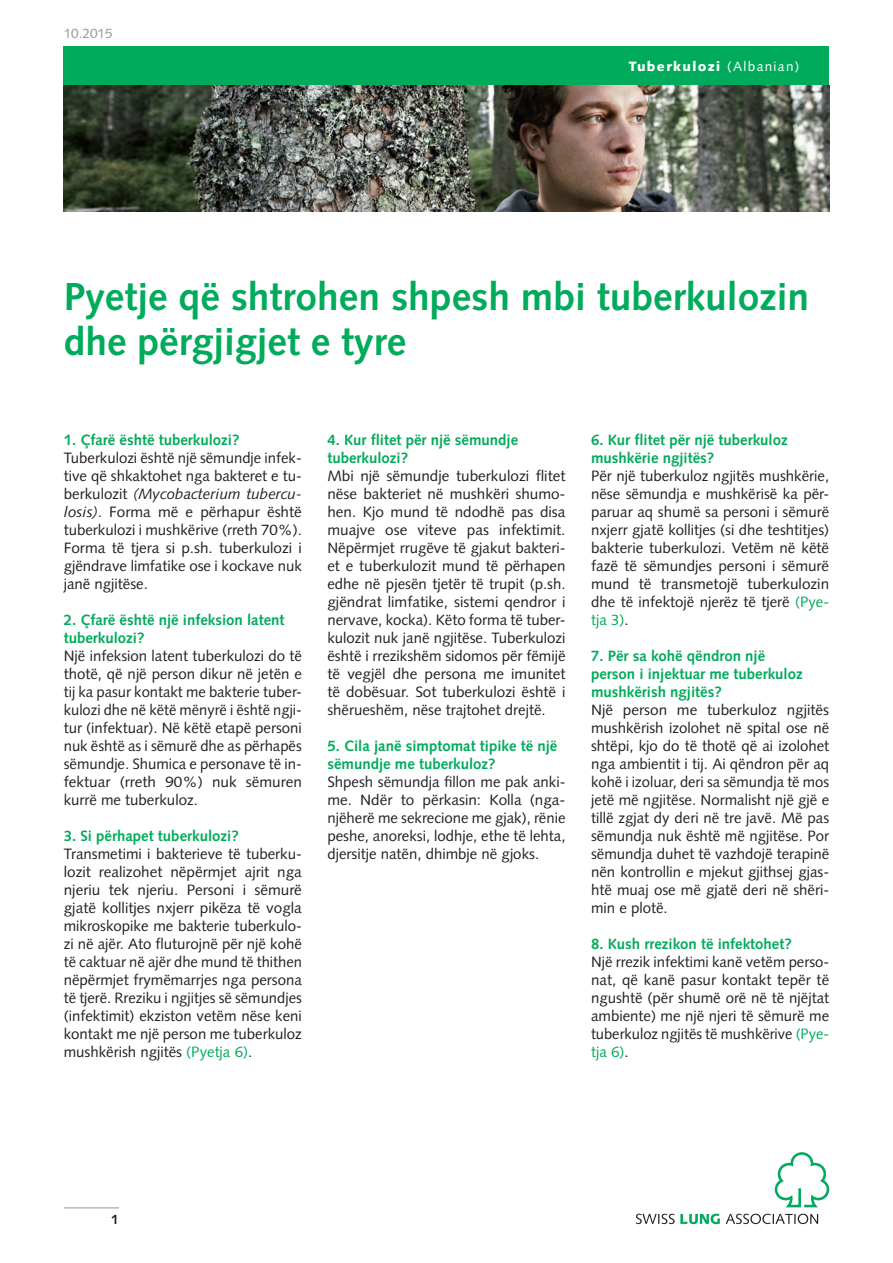
<style>
.page{position:relative;width:893px;height:1263px;background:#fff}
.page>*{position:absolute;margin:0;border:0;box-sizing:border-box;transform-origin:0 0}
.t1{font:700 39px/45px "Syntax LT Std";color:#00ab5b}
.t2{font:15px/18px "Syntax LT Std";color:#231f20;text-align:justify}
.t3{font:700 15px/18px "Syntax LT Std";color:#00ab5b}
.t4{font:900 13.5px "Syntax LT Std";letter-spacing:.1em;color:#fff}
.t5{font:13.5px "Syntax LT Std";color:#939598}
.t6{font:700 13.5px "Syntax LT Std";color:#231f20}
.s1{font-weight:400}
.s2{font-style:italic}
.s3{color:#00ab5b}
</style>
<div class="page">
<div style="left:64px;top:47px;width:765px;height:38px;background:#00ab5b"></div>
<hr style="left:64px;top:1207px;width:55px;height:1px;background:#939598">
<img style="left:64px;top:85px;width:765px;height:127px">
<svg style="left:775px;top:1152px;width:54px;height:55px"></svg>
<svg style="left:636px;top:1213px;width:84px;height:11px"></svg>
<svg style="left:726px;top:1214px;width:92px;height:10px"></svg>
<p class="t5" style="left:64px;top:26px;width:50px">10.2015</p>
<p class="t4" style="left:629px;top:58px;width:172px">Tuberkulozi <span class="s1">(Albanian)</span></p>
<h1 class="t1" style="left:64px;top:274px;width:747px">Pyetje që shtrohen shpesh mbi tuberkulozin dhe përgjigjet e tyre</h1>
<p class="t3" style="left:64px;top:431px;width:177px">1. Çfarë është tuberkulozi?</p>
<p class="t2" style="left:64px;top:449px;width:240px">Tuberkulozi është një sëmundje infek&shy;tive që shkaktohet nga bakteret e tu&shy;berkulozit <span class="s2">(Mycobacterium tubercu&shy;losis)</span>. Forma më e përhapur është tuberkulozi i mushkërive (rreth 70%).<br>Forma të tjera si p.sh. tuberkulozi i gjëndrave limfatike ose i kockave nuk janë ngjitëse.</p>
<p class="t3" style="left:64px;top:611px;width:222px">2. Çfarë është një infeksion latent tuberkulozi?</p>
<p class="t2" style="left:64px;top:647px;width:240px">Një infeksion latent tuberkulozi do të thotë, që një person dikur në jetën e tij ka pasur kontakt me bakterie tuber&shy;kulozi dhe në këtë mënyrë i është ngji&shy;tur (infektuar). Në këtë etapë personi nuk është as i sëmurë dhe as përhapës sëmundje. Shumica e personave të in&shy;fektuar (rreth 90%) nuk sëmuren kurrë me tuberkuloz.</p>
<p class="t3" style="left:64px;top:827px;width:177px">3. Si përhapet tuberkulozi?</p>
<p class="t2" style="left:64px;top:845px;width:240px">Transmetimi i bakterieve të tuberku&shy;lozit realizohet nëpërmjet ajrit nga njeriu tek njeriu. Personi i sëmurë gjatë kollitjes nxjerr pikëza të vogla mikroskopike me bakterie tuberkulo&shy;zi në ajër. Ato fluturojnë për një kohë të caktuar në ajër dhe mund të thithen nëpërmjet frymëmarrjes nga persona të tjerë. Rreziku i ngjitjes së sëmundjes (infektimit) ekziston vetëm nëse keni kontakt me një person me tuberkuloz mushkërish ngjitës <span class="s3">(Pyetja 6)</span>.</p>
<p class="t3" style="left:327px;top:431px;width:192px">4. Kur flitet për një sëmundje tuberkulozi?</p>
<p class="t2" style="left:327px;top:467px;width:240px">Mbi një sëmundje tuberkulozi flitet nëse bakteriet në mushkëri shumo&shy;hen. Kjo mund të ndodhë pas disa muajve ose viteve pas infektimit.<br>Nëpërmjet rrugëve të gjakut bakteri&shy;et e tuberkulozit mund të përhapen edhe në pjesën tjetër të trupit (p.sh. gjëndrat limfatike, sistemi qendror i nervave, kocka). Këto forma të tuber&shy;kulozit nuk janë ngjitëse. Tuberkulozi është i rrezikshëm sidomos për fëmijë të vegjël dhe persona me imunitet të dobësuar. Sot tuberkulozi është i shërueshëm, nëse trajtohet drejtë.</p>
<p class="t3" style="left:327px;top:737px;width:232px">5. Cila janë simptomat tipike të një sëmundje me tuberkuloz?</p>
<p class="t2" style="left:327px;top:773px;width:240px">Shpesh sëmundja fillon me pak anki&shy;me. Ndër to përkasin: Kolla (nga&shy;njëherë me sekrecione me gjak), rënie peshe, anoreksi, lodhje, ethe të lehta, djersitje natën, dhimbje në gjoks.</p>
<p class="t3" style="left:591px;top:431px;width:198px">6. Kur flitet për një tuberkuloz mushkërie ngjitës?</p>
<p class="t2" style="left:591px;top:467px;width:240px">Për një tuberkuloz ngjitës mushkërie, nëse sëmundja e mushkërisë ka për&shy;paruar aq shumë sa personi i sëmurë nxjerr gjatë kollitjes (si dhe teshtitjes) bakterie tuberkulozi. Vetëm në këtë fazë të sëmundjes personi i sëmurë mund të transmetojë tuberkulozin dhe të infektojë njerëz të tjerë <span class="s3">(Pye&shy;tja 3)</span>.</p>
<p class="t3" style="left:591px;top:647px;width:213px">7. Për sa kohë qëndron një person i injektuar me tuberkuloz mushkërish ngjitës?</p>
<p class="t2" style="left:591px;top:701px;width:240px">Një person me tuberkuloz ngjitës mushkërish izolohet në spital ose në shtëpi, kjo do të thotë që ai izolohet nga ambientit i tij. Ai qëndron për aq kohë i izoluar, deri sa sëmundja të mos jetë më ngjitëse. Normalisht një gjë e tillë zgjat dy deri në tre javë. Më pas sëmundja nuk është më ngjitëse. Por sëmundja duhet të vazhdojë terapinë nën kontrollin e mjekut gjithsej gjas&shy;htë muaj ose më gjatë deri në shëri&shy;min e plotë.</p>
<p class="t3" style="left:591px;top:935px;width:202px">8. Kush rrezikon të infektohet?</p>
<p class="t2" style="left:591px;top:953px;width:240px">Një rrezik infektimi kanë vetëm perso&shy;nat, që kanë pasur kontakt tepër të ngushtë (për shumë orë në të njëjtat ambiente) me një njeri të sëmurë me tuberkuloz ngjitës të mushkërive <span class="s3">(Pye&shy;tja 6)</span>.</p>
<p class="t6" style="left:111px;top:1212px;width:9px">1</p>
</div>
